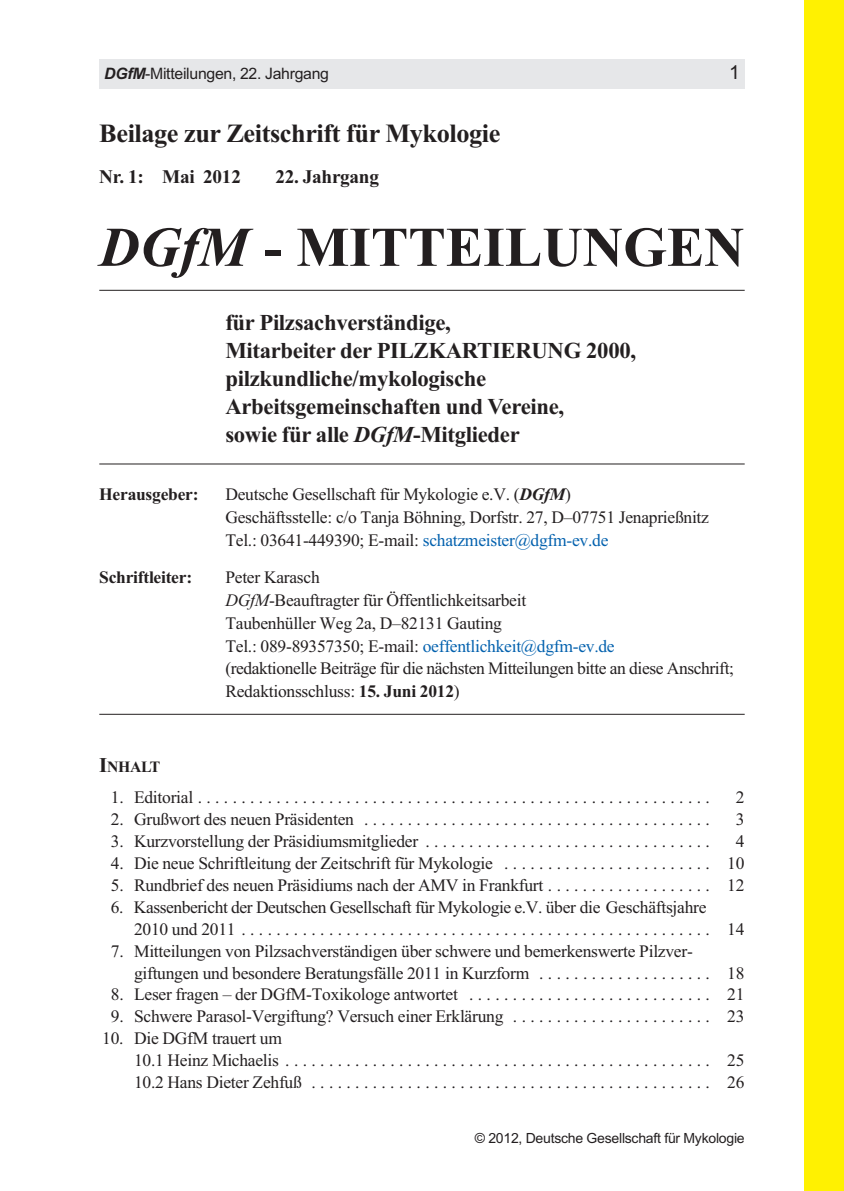
<style>
.page{position:relative;width:844px;height:1191px;background:#fff}
.page>*{position:absolute;margin:0;border:0;box-sizing:border-box;transform-origin:0 0}
.t1{font:700 56px "Times";color:#231f20}
.t2{font:700 26.25px "Times";letter-spacing:-.015em;color:#231f20}
.t3{font:700 22.75px/28px "Times";letter-spacing:-.015em;color:#231f20}
.t4{font:700 19.25px "Times";letter-spacing:-.015em;color:#231f20}
.t5{font:19.25px "M Arial";color:#231f20}
.t6{font:17.5px/22.8px "Times";letter-spacing:-.015em;color:#231f20}
.t7{font:700 17.5px "Times";letter-spacing:-.015em;color:#231f20}
.t8{font:15.75px "M Arial";letter-spacing:-.015em;color:#231f20}
.t9{font:700 15.75px "Times";letter-spacing:-.02em;color:#231f20}
.t10{font:14px "M Arial";letter-spacing:-.015em;color:#231f20}
.s1{font-weight:700;font-style:italic}
.s2{font-style:italic}
.s3{color:#0361ae}
.s4{font-weight:700}
.s5{font-size:21px}
</style>
<div class="page">
<hr style="left:99px;top:290px;width:645px;height:1px;background:#231f20">
<hr style="left:99px;top:463px;width:645px;height:1px;background:#231f20">
<hr style="left:99px;top:714px;width:645px;height:1px;background:#231f20">
<div style="left:99px;top:60px;width:645px;height:29px;background:#e6e7e9"></div>
<div style="left:804px;top:0;width:39px;height:1191px;background:#fff101"></div>
<p class="t8" style="left:104px;top:68px;width:226px"><span class="s1">DGfM</span>-Mitteilungen, 22. Jahrgang</p>
<p class="t5" style="left:728px;top:66px;width:12px">1</p>
<h2 class="t2" style="left:99px;top:125px;width:402px">Beilage zur Zeitschrift für Mykologie</h2>
<p class="t4" style="left:99px;top:171px;width:143px">Nr. 1: Mai 2012</p>
<p class="t4" style="left:275px;top:171px;width:105px">22. Jahrgang</p>
<h1 class="t1" style="left:99px;top:229px;width:646px"><span class="s2">DGfM</span> - MITTEILUNGEN</h1>
<h3 class="t3" style="left:225px;top:310px;width:412px">für Pilzsachverständige,<br>Mitarbeiter der PILZKARTIERUNG 2000, pilzkundliche/mykologische Arbeitsgemeinschaften und Vereine,<br>sowie für alle <span class="s2">DGfM</span>-Mitglieder</h3>
<p class="t7" style="left:99px;top:488px;width:101px">Herausgeber:</p>
<p class="t6" style="left:225px;top:484px;width:485px">Deutsche Gesellschaft für Mykologie e.V. (<span class="s1">DGfM</span>)<br>Geschäftsstelle: c/o Tanja Böhning, Dorfstr. 27, D–07751 Jenaprießnitz<br>Tel.: 03641-449390; E-mail: <span class="s3">schatzmeister@dgfm-ev.de</span></p>
<p class="t7" style="left:99px;top:571px;width:94px">Schriftleiter:</p>
<p class="t6" style="left:225px;top:568px;width:510px">Peter Karasch<br><span class="s2">DGfM</span>-Beauftragter für Öffentlichkeitsarbeit<br>Taubenhüller Weg 2a, D–82131 Gauting<br>Tel.: 089-89357350; E-mail: <span class="s3">oeffentlichkeit@dgfm-ev.de<br></span>(redaktionelle Beiträge für die nächsten Mitteilungen bitte an diese Anschrift; Redaktionsschluss: <span class="s4">15. Juni 2012</span>)</p>
<p class="t9" style="left:99px;top:761px;width:63px"><span class="s5">I</span>NHALT</p>
<p class="t6" style="left:111px;top:788px;width:600px">1. Editorial . . . . . . . . . . . . . . . . . . . . . . . . . . . . . . . . . . . . . . . . . . . . . . . . . . . . . . . . . . .</p>
<p class="t6" style="left:735px;top:788px;width:10px">2</p>
<p class="t6" style="left:111px;top:810px;width:600px">2. Grußwort des neuen Präsidenten . . . . . . . . . . . . . . . . . . . . . . . . . . . . . . . . . . . . . . . .</p>
<p class="t6" style="left:735px;top:810px;width:10px">3</p>
<p class="t6" style="left:111px;top:831px;width:600px">3. Kurzvorstellung der Präsidiumsmitglieder . . . . . . . . . . . . . . . . . . . . . . . . . . . . . . . . .</p>
<p class="t6" style="left:735px;top:831px;width:10px">4</p>
<p class="t6" style="left:111px;top:853px;width:634px">4. Die neue Schriftleitung der Zeitschrift für Mykologie . . . . . . . . . . . . . . . . . . . . . . . . 10</p>
<p class="t6" style="left:111px;top:875px;width:634px">5. Rundbrief des neuen Präsidiums nach der AMV in Frankfurt . . . . . . . . . . . . . . . . . . . 12</p>
<p class="t6" style="left:134px;top:897px;width:611px;line-height:21.9px;text-indent:-23px">6. Kassenbericht der Deutschen Gesellschaft für Mykologie e.V. über die Geschäftsjahre<br>2010 und 2011 . . . . . . . . . . . . . . . . . . . . . . . . . . . . . . . . . . . . . . . . . . . . . . . . . . . . . . 14</p>
<p class="t6" style="left:134px;top:941px;width:611px;line-height:21.9px;text-indent:-23px">7. Mitteilungen von Pilzsachverständigen über schwere und bemerkenswerte Pilzver&shy;giftungen und besondere Beratungsfälle 2011 in Kurzform . . . . . . . . . . . . . . . . . . . . 18</p>
<p class="t6" style="left:111px;top:985px;width:634px">8. Leser fragen – der DGfM-Toxikologe antwortet . . . . . . . . . . . . . . . . . . . . . . . . . . . . 21</p>
<p class="t6" style="left:111px;top:1006px;width:634px">9. Schwere Parasol-Vergiftung? Versuch einer Erklärung . . . . . . . . . . . . . . . . . . . . . . . 23</p>
<p class="t6" style="left:134px;top:1029px;width:611px;line-height:21.9px;text-indent:-32px">10. Die DGfM trauert um<br>10.1 Heinz Michaelis . . . . . . . . . . . . . . . . . . . . . . . . . . . . . . . . . . . . . . . . . . . . . . . . . 25<br>10.2 Hans Dieter Zehfuß . . . . . . . . . . . . . . . . . . . . . . . . . . . . . . . . . . . . . . . . . . . . . . 26</p>
<p class="t10" style="left:474px;top:1132px;width:271px">© 2012, Deutsche Gesellschaft für Mykologie</p>
</div>
